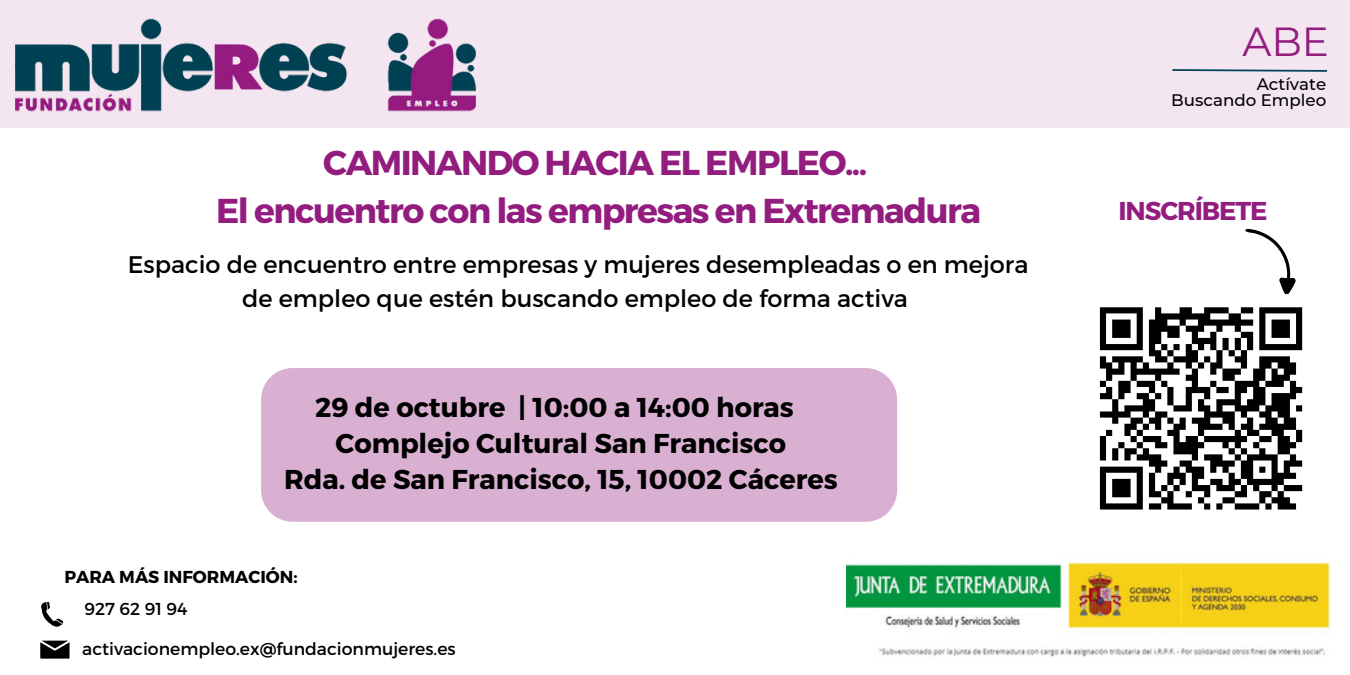
<style>
.page{position:relative;width:1350px;height:675px;background:#fff}
.page>*{position:absolute;margin:0;border:0;box-sizing:border-box;transform-origin:0 0}
.t1{font:40.5px "Montserrat";color:#931d7e}
.t2{font:700 34.5px/47.7px "Montserrat";letter-spacing:-.04em;color:#931d7e;text-align:center}
.t3{font:700 27.3px/36px "Montserrat";color:#000;text-align:center}
.t4{font:700 25.8px "Montserrat";letter-spacing:-.04em;color:#931d7e}
.t5{font:24px/33.3px "Montserrat";color:#000;text-align:center}
.t6{font:17.4px "Montserrat";color:#000}
.t7{font:700 17.4px "Montserrat";color:#000}
.t8{font:500 16.8px/16.2px "Montserrat";color:#000;text-align:right}
</style>
<div class="page">
<div style="left:0;top:0;width:1350px;height:127px;background:#f3e6f0"></div>
<img style="left:14px;top:18px;width:463px;height:94px">
<hr style="left:1172px;top:69px;width:155px;height:3px;background:#004457">
<img style="left:846px;top:562px;width:484px;height:95px">
<svg style="left:41px;top:601px;width:23px;height:26px"></svg>
<svg style="left:40px;top:641px;width:30px;height:18px"></svg>
<svg style="left:1099px;top:307px;width:204px;height:203px"></svg>
<svg style="left:1245px;top:228px;width:51px;height:67px"></svg>
<div style="left:261px;top:368px;width:636px;height:154px;background:#d9b0d1;border-radius:32px"></div>
<p class="t2" style="left:216px;top:137px;width:766px">CAMINANDO HACIA EL EMPLEO...<br>El encuentro con las empresas en Extremadura</p>
<p class="t5" style="left:128px;top:247px;width:902px">Espacio de encuentro entre empresas y mujeres desempleadas o en mejora de empleo que estén buscando empleo de forma activa</p>
<p class="t3" style="left:284px;top:388px;width:555px">29 de octubre | 10:00 a 14:00 horas<br>Complejo Cultural San Francisco<br>Rda. de San Francisco, 15, 10002 Cáceres</p>
<h4 class="t7" style="left:64px;top:566px;width:235px">PARA MÁS INFORMACIÓN:</h4>
<h3 class="t6" style="left:84px;top:598px;width:105px">927 62 91 94</h3>
<h2 class="t6" style="left:82px;top:638px;width:375px">activacionempleo.ex@fundacionmujeres.es</h2>
<h1 class="t1" style="left:1242px;top:17px;width:88px">ABE</h1>
<p class="t8" style="left:1171px;top:76px;width:157px">Actívate<br>Buscando Empleo</p>
<p class="t4" style="left:1119px;top:194px;width:151px">INSCRÍBETE</p>
</div>
